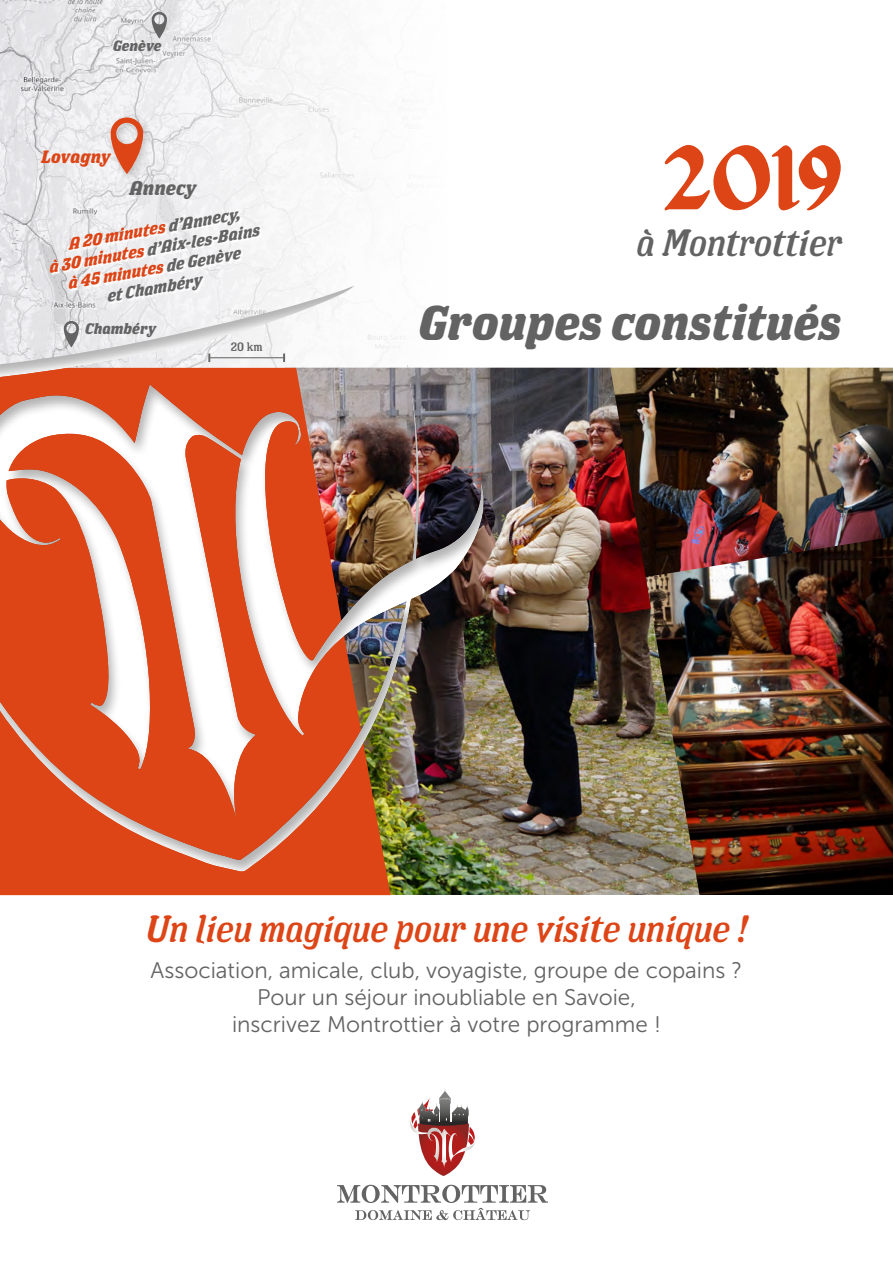
<style>
.page{position:relative;width:893px;height:1263px;background:#fff}
.page>*{position:absolute;margin:0;border:0;box-sizing:border-box;transform-origin:0 0}
.t1{font:84px "Deutsch Gothic";color:#dd4517}
.t2{font:italic 700 48px "Los Feliz OT";color:#646363}
.t3{font:italic 37.5px "Los Feliz OT";color:#dd4517}
.t4{font:italic 37.5px "Los Feliz OT";color:#646363}
.t5{font:22.5px/27px "Museo Sans 300";color:#646363;text-align:center}
.t6{font:italic 700 19.5px "Los Feliz OT";color:#646363}
.t7{font:italic 700 17.55px "Los Feliz OT";color:#dd4517}
.t8{font:italic 700 16.5px "Los Feliz OT";color:#dd4517}
.t9{font:italic 700 16.5px "Los Feliz OT";color:#646363}
.t10{font:italic 700 15px "Los Feliz OT";color:#646363}
.t11{font:italic 700 14.7px "Los Feliz OT";color:#646363}
.t12{font:12px "Los Feliz OT";color:#646363}
.s1{color:#646363}
.s2{color:#dd4517}
</style>
<div class="page">
<img style="left:0;top:0;width:414px;height:266px">
<svg style="left:51px;top:211px;width:210px;height:55px;fill:#f2f2f4"></svg>
<svg style="left:152px;top:12px;width:15px;height:27px"></svg>
<div style="left:105px;top:113px;width:49px;height:72px;background:#000;opacity:.2"></div>
<svg style="left:111px;top:117px;width:32px;height:57px;background:#de927c"></svg>
<img style="left:699px;top:583px;width:194px;height:312px">
<img style="left:699px;top:368px;width:194px;height:215px">
<img style="left:390px;top:368px;width:309px;height:527px">
<svg style="left:337px;top:1185px;width:211px;height:35px"></svg>
<svg style="left:410px;top:1089px;width:65px;height:87px"></svg>
<div style="left:0;top:872px;width:390px;height:23px;background:#dd4517"></div>
<div style="left:0;top:266px;width:508px;height:606px;background:#000;opacity:.3"></div>
<p class="t11" style="left:113px;top:38px;width:50px">Genève</p>
<p class="t7" style="left:41px;top:148px;width:71px">Lovagny</p>
<h1 class="t1" style="left:663px;top:139px;width:180px">2019</h1>
<h3 class="t4" style="left:637px;top:223px;width:207px">à Montrottier</h3>
<p class="t6" style="left:130px;top:179px;width:68px">Annecy</p>
<p class="t8" style="left:67px;top:236px;width:176px;rotate:-10deg">A 20 minutes <span class="s1">d’Annecy,</span></p>
<p class="t9" style="left:47px;top:259px;width:215px;rotate:-10deg"><span class="s2">à 30 minutes</span> d’Aix-les-Bains</p>
<p class="t8" style="left:66px;top:275px;width:177px;rotate:-10deg">à 45 minutes <span class="s1">de Genève</span></p>
<p class="t9" style="left:105px;top:288px;width:98px;rotate:-10deg">et Chambéry</p>
<h2 class="t2" style="left:419px;top:298px;width:425px">Groupes constitués</h2>
<p class="t10" style="left:85px;top:321px;width:72px">Chambéry</p>
<p class="t12" style="left:231px;top:341px;width:34px">20 km</p>
<h3 class="t3" style="left:146px;top:910px;width:603px">Un lieu magique pour une visite unique !</h3>
<p class="t5" style="left:151px;top:957px;width:593px">Association, amicale, club, voyagiste, groupe de copains ?<br>Pour un séjour inoubliable en Savoie,<br>inscrivez Montrottier à votre programme !</p>
</div>
